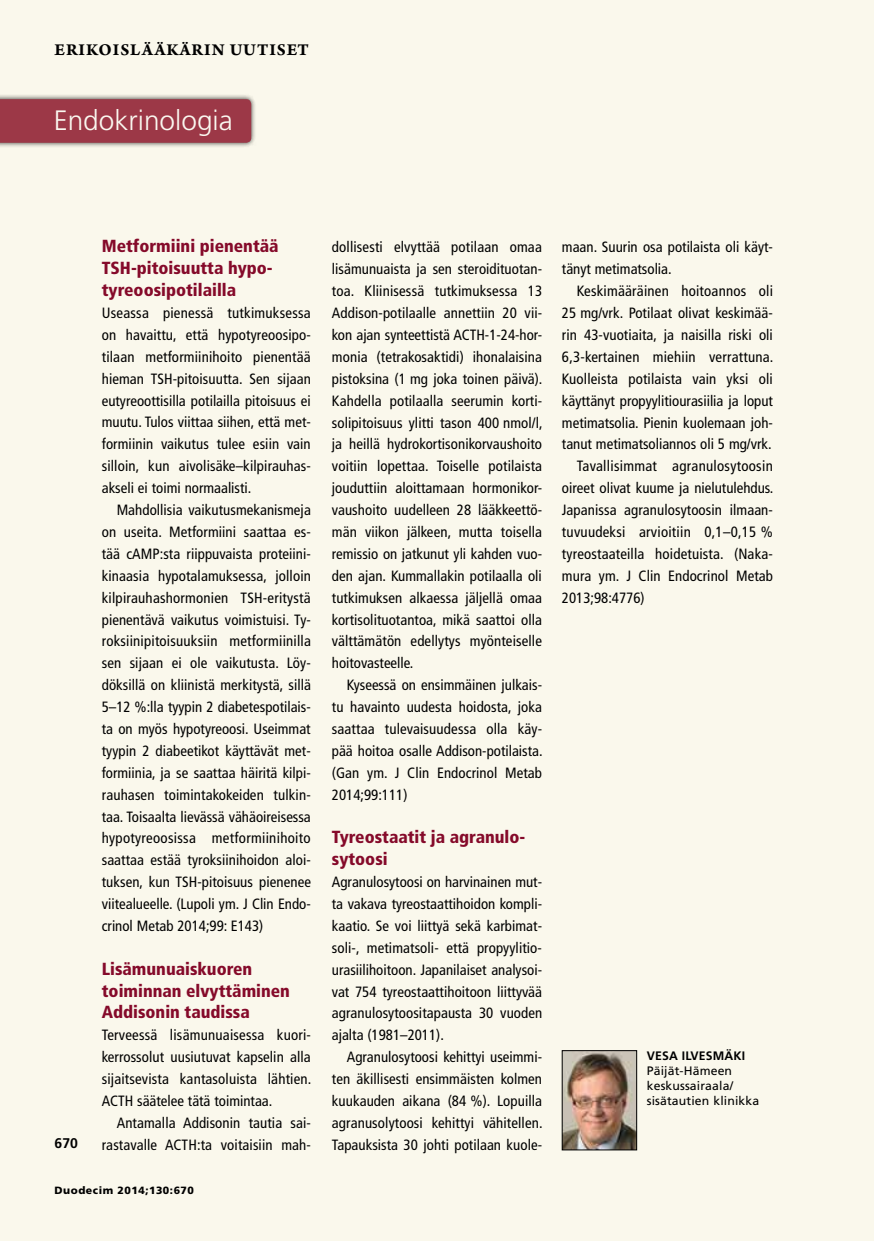
<style>
.page{position:relative;width:874px;height:1241px;background:#fff}
.page>*{position:absolute;margin:0;border:0;box-sizing:border-box;transform-origin:0 0}
.t1{font:300 28px "Frutiger LT Std";color:#faf8f0}
.t2{font:900 condensed 17.5px/21.9px "Frutiger LT Std";color:#850a2a}
.t3{font:17.5px "Arno Pro Bold Sm Text";letter-spacing:.05em;color:#000}
.t4{font:condensed 14.88px/21.9px "Frutiger LT Std";letter-spacing:.005em;color:#000;text-align:justify}
.t5{font:700 14px "Frutiger LT Std";color:#000}
.t6{font:12.25px/14.9px "Frutiger LT Std";letter-spacing:.01em;color:#000}
.t7{font:700 12.25px "Frutiger LT Std";letter-spacing:.01em;color:#000}
.t8{font:900 10.5px "Frutiger LT Std";letter-spacing:.05em;color:#000}
</style>
<div class="page">
<div style="left:0;top:0;width:873px;height:1240px;background:#faf8ec"></div>
<div style="left:0;top:94px;width:256px;height:54px;background:#000;opacity:.75"></div>
<div style="left:0;top:99px;width:251px;height:44px;background:#9c3847"></div>
<img style="left:563px;top:1052px;width:71px;height:95px">
<div style="left:561px;top:1050px;width:75px;height:99px;border:1px solid #000"></div>
<p class="t3" style="left:55px;top:39px;width:256px">ERIKOISLÄÄKÄRIN UUTISET</p>
<h1 class="t1" style="left:54px;top:104px;width:180px">Endokrinologia</h1>
<p class="t5" style="left:55px;top:1134px;width:25px">670</p>
<p class="t2" style="left:102px;top:235px;width:178px">Metformiini pienentää<br>TSH-pitoisuutta hypo&shy;tyreoosipotilailla</p>
<p class="t4" style="left:102px;top:302px;width:210px">Useassa pienessä tutkimuksessa on havaittu, että hypotyreoosipo&shy;tilaan metformiinihoito pienentää hieman TSH-pitoisuutta. Sen sijaan eutyreoottisilla potilailla pitoisuus ei muutu. Tulos viittaa siihen, että met&shy;formiinin vaikutus tulee esiin vain silloin, kun aivolisäke–kilpirauhas&shy;akseli ei toimi normaalisti.</p>
<p class="t4" style="left:102px;top:499px;width:210px;text-indent:15px">Mahdollisia vaikutusmekanismeja on useita. Metformiini saattaa es&shy;tää cAMP:sta riippuvaista proteiini&shy;kinaasia hypotalamuksessa, jolloin kilpirauhashormonien TSH-eritystä pienentävä vaikutus voimistuisi. Ty&shy;roksiinipitoisuuksiin metformiinilla sen sijaan ei ole vaikutusta. Löy&shy;döksillä on kliinistä merkitystä, sillä 5–12 %:lla tyypin 2 diabetespotilais&shy;ta on myös hypotyreoosi. Useimmat tyypin 2 diabeetikot käyttävät met&shy;formiinia, ja se saattaa häiritä kilpi&shy;rauhasen toimintakokeiden tulkin&shy;taa. Toisaalta lievässä vähäoireisessa hypotyreoosissa metformiinihoito saattaa estää tyroksiinihoidon aloi&shy;tuksen, kun TSH-pitoisuus pienenee viitealueelle. (Lupoli ym. J Clin Endo&shy;crinol Metab 2014;99: E143)</p>
<p class="t2" style="left:102px;top:957px;width:190px">Lisämunuaiskuoren toiminnan elvyttäminen<br>Addisonin taudissa</p>
<p class="t4" style="left:102px;top:1024px;width:211px">Terveessä lisämunuaisessa kuori&shy;kerrossolut uusiutuvat kapselin alla sijaitsevista kantasoluista lähtien.<br>ACTH säätelee tätä toimintaa.</p>
<p class="t4" style="left:102px;top:1111px;width:210px;text-align:right">Antamalla Addisonin tautia sai&shy;rastavalle ACTH:ta voitaisiin mah-</p>
<p class="t8" style="left:55px;top:1183px;width:141px">Duodecim 2014;130:670</p>
<p class="t4" style="left:332px;top:236px;width:212px">dollisesti elvyttää potilaan omaa lisämunuaista ja sen steroidituotan&shy;toa. Kliinisessä tutkimuksessa 13<br>Addison-potilaalle annettiin 20 vii&shy;kon ajan synteettistä ACTH-1-24-hor&shy;monia (tetrakosaktidi) ihonalaisina pistoksina (1 mg joka toinen päivä).<br>Kahdella potilaalla seerumin korti&shy;solipitoisuus ylitti tason 400 nmol/l, ja heillä hydrokortisonikorvaushoito voitiin lopettaa. Toiselle potilaista jouduttiin aloittamaan hormonikor&shy;vaushoito uudelleen 28 lääkkeettö&shy;män viikon jälkeen, mutta toisella remissio on jatkunut yli kahden vuo&shy;den ajan. Kummallakin potilaalla oli tutkimuksen alkaessa jäljellä omaa kortisolituotantoa, mikä saattoi olla välttämätön edellytys myönteiselle hoitovasteelle.</p>
<p class="t4" style="left:332px;top:674px;width:212px;text-indent:15px">Kyseessä on ensimmäinen julkais&shy;tu havainto uudesta hoidosta, joka saattaa tulevaisuudessa olla käy&shy;pää hoitoa osalle Addison-potilaista. (Gan ym. J Clin Endocrinol Metab 2014;99:111)</p>
<p class="t2" style="left:332px;top:826px;width:193px">Tyreostaatit ja agranulo&shy;sytoosi</p>
<p class="t4" style="left:332px;top:871px;width:212px">Agranulosytoosi on harvinainen mut&shy;ta vakava tyreostaattihoidon kompli&shy;kaatio. Se voi liittyä sekä karbimat&shy;soli-, metimatsoli- että propyylitio&shy;urasiilihoitoon. Japanilaiset analysoi&shy;vat 754 tyreostaattihoitoon liittyvää agranulosytoositapausta 30 vuoden ajalta (1981–2011).</p>
<p class="t4" style="left:332px;top:1046px;width:212px;text-indent:15px">Agranulosytoosi kehittyi useimmi&shy;ten äkillisesti ensimmäisten kolmen kuukauden aikana (84 %). Lopuilla agranusolytoosi kehittyi vähitellen.<br>Tapauksista 30 johti potilaan kuole-</p>
<p class="t4" style="left:561px;top:236px;width:212px">maan. Suurin osa potilaista oli käyt&shy;tänyt metimatsolia.</p>
<p class="t4" style="left:576px;top:280px;width:198px">Keskimääräinen hoitoannos oli</p>
<p class="t4" style="left:561px;top:302px;width:212px">25 mg/vrk. Potilaat olivat keskimää-</p>
<p class="t4" style="left:561px;top:324px;width:212px">rin 43-vuotiaita, ja naisilla riski oli</p>
<p class="t4" style="left:561px;top:346px;width:213px">6,3-kertainen miehiin verrattuna.</p>
<p class="t4" style="left:561px;top:368px;width:212px">Kuolleista potilaista vain yksi oli</p>
<p class="t4" style="left:561px;top:389px;width:212px">käyttänyt propyylitiourasiilia ja loput</p>
<p class="t4" style="left:561px;top:411px;width:212px">metimatsolia. Pienin kuolemaan joh-</p>
<p class="t4" style="left:561px;top:433px;width:211px">tanut metimatsoliannos oli 5 mg/vrk.</p>
<p class="t4" style="left:576px;top:455px;width:197px">Tavallisimmat agranulosytoosin</p>
<p class="t4" style="left:561px;top:477px;width:213px">oireet olivat kuume ja nielutulehdus.</p>
<p class="t4" style="left:561px;top:499px;width:212px">Japanissa agranulosytoosin ilmaan-</p>
<p class="t4" style="left:561px;top:521px;width:212px">tuvuudeksi arvioitiin 0,1–0,15 %</p>
<p class="t4" style="left:561px;top:543px;width:212px">tyreostaateilla hoidetuista. (Naka-</p>
<p class="t4" style="left:561px;top:564px;width:212px">mura ym. J Clin Endocrinol Metab</p>
<p class="t4" style="left:561px;top:586px;width:84px">2013;98:4776)</p>
<p class="t7" style="left:646px;top:1048px;width:100px">VESA ILVESMÄKI</p>
<p class="t6" style="left:646px;top:1063px;width:114px">Päijät-Hämeen keskussairaala/ sisätautien klinikka</p>
</div>
